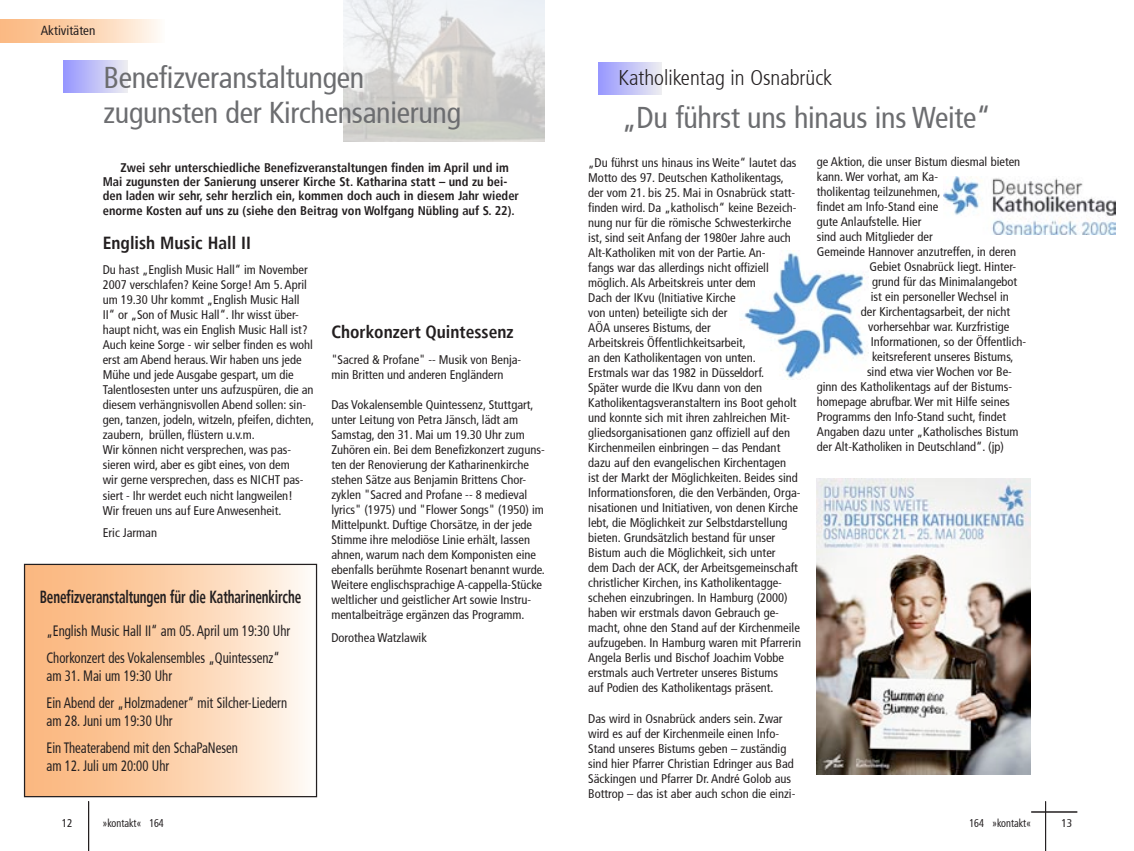
<style>
.page{position:relative;width:1134px;height:851px;background:#fff}
.page>*{position:absolute;margin:0;border:0;box-sizing:border-box;transform-origin:0 0}
.t1{font:condensed 30px/35px "Frutiger";letter-spacing:-.01em;color:#6c6d70}
.t2{font:300 condensed 21.25px "Frutiger";color:#231f20}
.t3{font:700 condensed 17.5px "Frutiger";letter-spacing:-.01em;color:#231f20;scale:.75 1}
.t4{font:700 condensed 17.5px "Frutiger";letter-spacing:-.01em;color:#231f20}
.t5{font:condensed 15px/27px "Frutiger";color:#231f20;scale:.85 1}
.t6{font:condensed 13.12px "Frutiger";color:#231f20}
.t7{font:condensed 12.5px/15px "Frutiger";color:#231f20}
.t8{font:700 condensed 12.5px/14.4px "Frutiger";color:#231f20}
.t9{font:condensed 11.25px "Frutiger";color:#231f20;scale:.9 1}
.t10{font:condensed 11.25px "Frutiger";color:#231f20}
</style>
<div class="page">
<div style="left:0;top:19px;width:165px;height:24px;background:linear-gradient(to right,#fbb377,#fff7ef)"></div>
<div style="left:64px;top:61px;width:64px;height:32px;background:linear-gradient(to right,#9797ff,#ededf1)"></div>
<img style="left:344px;top:0;width:200px;height:142px">
<hr style="left:88px;top:801px;width:1px;height:49px;background:#231f20">
<div style="left:25px;top:564px;width:292px;height:232px;background:linear-gradient(to right,#fab173,#fff6ed)"></div>
<div style="left:24px;top:563px;width:293px;height:234px;border:1px solid #231f20"></div>
<hr style="left:1045px;top:801px;width:1px;height:49px;background:#231f20">
<hr style="left:1031px;top:811px;width:46px;height:1px;background:#231f20">
<div style="left:598px;top:62px;width:64px;height:32px;background:linear-gradient(to right,#9797ff,#ececf1)"></div>
<img style="left:740px;top:250px;width:128px;height:128px">
<img style="left:817px;top:478px;width:214px;height:296px">
<img style="left:943px;top:177px;width:172px;height:57px">
<p class="t6" style="left:41px;top:22px;width:56px">Aktivitäten</p>
<h1 class="t1" style="left:103px;top:60px;width:359px">Benefizveranstaltungen zugunsten der Kirchensanierung</h1>
<p class="t8" style="left:103px;top:160px;width:418px;text-indent:18px">Zwei sehr unterschiedliche Benefizveranstaltungen finden im April und im Mai zugunsten der Sanierung unserer Kirche St. Katharina statt – und zu bei&shy;den laden wir sehr, sehr herzlich ein, kommen doch auch in diesem Jahr wieder enorme Kosten auf uns zu (siehe den Beitrag von Wolfgang Nübling auf S. 22).</p>
<h3 class="t4" style="left:103px;top:232px;width:150px">English Music Hall II</h3>
<p class="t7" style="left:103px;top:262px;width:213px">Du hast „English Music Hall“ im November 2007 verschlafen? Keine Sorge! Am 5. April um 19.30 Uhr kommt „English Music Hall II“ or „Son of Music Hall“. Ihr wisst über&shy;haupt nicht, was ein English Music Hall ist?<br>Auch keine Sorge - wir selber finden es wohl erst am Abend heraus. Wir haben uns jede Mühe und jede Ausgabe gespart, um die Talentlosesten unter uns aufzuspüren, die an diesem verhängnisvollen Abend sollen: sin&shy;gen, tanzen, jodeln, witzeln, pfeifen, dichten, zaubern, brüllen, flüstern u.v.m.<br>Wir können nicht versprechen, was pas&shy;sieren wird, aber es gibt eines, von dem<br>wir gerne versprechen, dass es NICHT pas&shy;siert - Ihr werdet euch nicht langweilen!<br>Wir freuen uns auf Eure Anwesenheit.</p>
<p class="t7" style="left:103px;top:525px;width:56px">Eric Jarman</p>
<h3 class="t3" style="left:40px;top:586px;width:350px">Benefizveranstaltungen für die Katharinenkirche</h3>
<p class="t5" style="left:46px;top:617px;width:288px">„English Music Hall II“ am 05. April um 19:30 Uhr<br>Chorkonzert des Vokalensembles „Quintessenz“</p>
<p class="t5" style="left:46px;top:662px;width:285px">am 31. Mai um 19:30 Uhr<br>Ein Abend der „Holzmadener“ mit Silcher-Liedern</p>
<p class="t5" style="left:46px;top:707px;width:227px">am 28. Juni um 19:30 Uhr<br>Ein Theaterabend mit den SchaPaNesen</p>
<p class="t5" style="left:46px;top:752px;width:146px">am 12. Juli um 20:00 Uhr</p>
<h3 class="t4" style="left:331px;top:322px;width:184px">Chorkonzert Quintessenz</h3>
<p class="t7" style="left:331px;top:352px;width:191px">"Sacred &amp; Profane" -- Musik von Benja&shy;min Britten und anderen Engländern</p>
<p class="t7" style="left:331px;top:397px;width:215px">Das Vokalensemble Quintessenz, Stuttgart, unter Leitung von Petra Jänsch, lädt am Samstag, den 31. Mai um 19.30 Uhr zum Zuhören ein. Bei dem Benefizkonzert zuguns&shy;ten der Renovierung der Katharinenkirche stehen Sätze aus Benjamin Brittens Chor&shy;zyklen "Sacred and Profane -- 8 medieval lyrics" (1975) und "Flower Songs" (1950) im Mittelpunkt. Duftige Chorsätze, in der jede Stimme ihre melodiöse Linie erhält, lassen ahnen, warum nach dem Komponisten eine ebenfalls berühmte Rosenart benannt wurde.<br>Weitere englischsprachige A-cappella-Stücke weltlicher und geistlicher Art sowie Instru&shy;mentalbeiträge ergänzen das Programm.</p>
<p class="t7" style="left:331px;top:630px;width:97px">Dorothea Watzlawik</p>
<p class="t10" style="left:62px;top:816px;width:12px">12</p>
<p class="t9" style="left:102px;top:816px;width:70px">»kontakt« 164</p>
<h2 class="t2" style="left:618px;top:65px;width:215px">Katholikentag in Osnabrück</h2>
<h1 class="t1" style="left:622px;top:101px;width:371px">„Du führst uns hinaus ins Weite“</h1>
<p class="t7" style="left:588px;top:155px;width:214px">„Du führst uns hinaus ins Weite“ lautet das Motto des 97. Deutschen Katholikentags, der vom 21. bis 25. Mai in Osnabrück statt&shy;finden wird. Da „katholisch“ keine Bezeich&shy;nung nur für die römische Schwesterkirche ist, sind seit Anfang der 1980er Jahre auch Alt-Katholiken mit von der Partie. An-<br>fangs war das allerdings nicht offiziell möglich. Als Arbeitskreis unter dem<br>Dach der IKvu (Initiative Kirche<br>von unten) beteiligte sich der<br>AÖA unseres Bistums, der<br>Arbeitskreis Öffentlichkeitsarbeit,<br>an den Katholikentagen von unten.<br>Erstmals war das 1982 in Düsseldorf.<br>Später wurde die IKvu dann von den Katholikentagsveranstaltern ins Boot geholt und konnte sich mit ihren zahlreichen Mit&shy;gliedsorganisationen ganz offiziell auf den Kirchenmeilen einbringen – das Pendant dazu auf den evangelischen Kirchentagen<br>ist der Markt der Möglichkeiten. Beides sind Informationsforen, die den Verbänden, Orga&shy;nisationen und Initiativen, von denen Kirche lebt, die Möglichkeit zur Selbstdarstellung bieten. Grundsätzlich bestand für unser Bistum auch die Möglichkeit, sich unter<br>dem Dach der ACK, der Arbeitsgemeinschaft christlicher Kirchen, ins Katholikentagge&shy;schehen einzubringen. In Hamburg (2000) haben wir erstmals davon Gebrauch ge&shy;macht, ohne den Stand auf der Kirchenmeile aufzugeben. In Hamburg waren mit Pfarrerin Angela Berlis und Bischof Joachim Vobbe erstmals auch Vertreter unseres Bistums<br>auf Podien des Katholikentags präsent.</p>
<p class="t7" style="left:588px;top:710px;width:209px">Das wird in Osnabrück anders sein. Zwar wird es auf der Kirchenmeile einen Info-Stand unseres Bistums geben – zuständig sind hier Pfarrer Christian Edringer aus Bad Säckingen und Pfarrer Dr. André Golob aus Bottrop – das ist aber auch schon die einzi-</p>
<p class="t7" style="left:817px;top:154px;width:205px">ge Aktion, die unser Bistum diesmal bieten</p>
<p class="t7" style="left:817px;top:169px;width:123px">kann. Wer vorhat, am Ka-</p>
<p class="t7" style="left:817px;top:184px;width:125px">tholikentag teilzunehmen,</p>
<p class="t7" style="left:817px;top:199px;width:123px">findet am Info-Stand eine</p>
<p class="t7" style="left:817px;top:214px;width:106px">gute Anlaufstelle. Hier</p>
<p class="t7" style="left:817px;top:229px;width:117px">sind auch Mitglieder der</p>
<p class="t7" style="left:817px;top:244px;width:201px">Gemeinde Hannover anzutreffen, in deren</p>
<p class="t7" style="left:869px;top:259px;width:148px">Gebiet Osnabrück liegt. Hinter-</p>
<p class="t7" style="left:872px;top:274px;width:147px">grund für das Minimalangebot</p>
<p class="t7" style="left:871px;top:289px;width:140px">ist ein personeller Wechsel in</p>
<p class="t7" style="left:861px;top:304px;width:151px">der Kirchentagsarbeit, der nicht</p>
<p class="t7" style="left:868px;top:319px;width:143px">vorhersehbar war. Kurzfristige</p>
<p class="t7" style="left:871px;top:334px;width:157px">Informationen, so der Öffentlich-</p>
<p class="t7" style="left:872px;top:349px;width:143px">keitsreferent unseres Bistums,</p>
<p class="t7" style="left:867px;top:364px;width:146px">sind etwa vier Wochen vor Be-</p>
<p class="t7" style="left:817px;top:379px;width:197px">ginn des Katholikentags auf der Bistums-</p>
<p class="t7" style="left:817px;top:394px;width:195px">homepage abrufbar. Wer mit Hilfe seines</p>
<p class="t7" style="left:817px;top:409px;width:191px">Programms den Info-Stand sucht, findet</p>
<p class="t7" style="left:817px;top:424px;width:203px">Angaben dazu unter „Katholisches Bistum</p>
<p class="t7" style="left:817px;top:439px;width:189px">der Alt-Katholiken in Deutschland“. (jp)</p>
<p class="t9" style="left:969px;top:816px;width:70px">164 »kontakt«</p>
<p class="t10" style="left:1061px;top:816px;width:12px">13</p>
</div>
